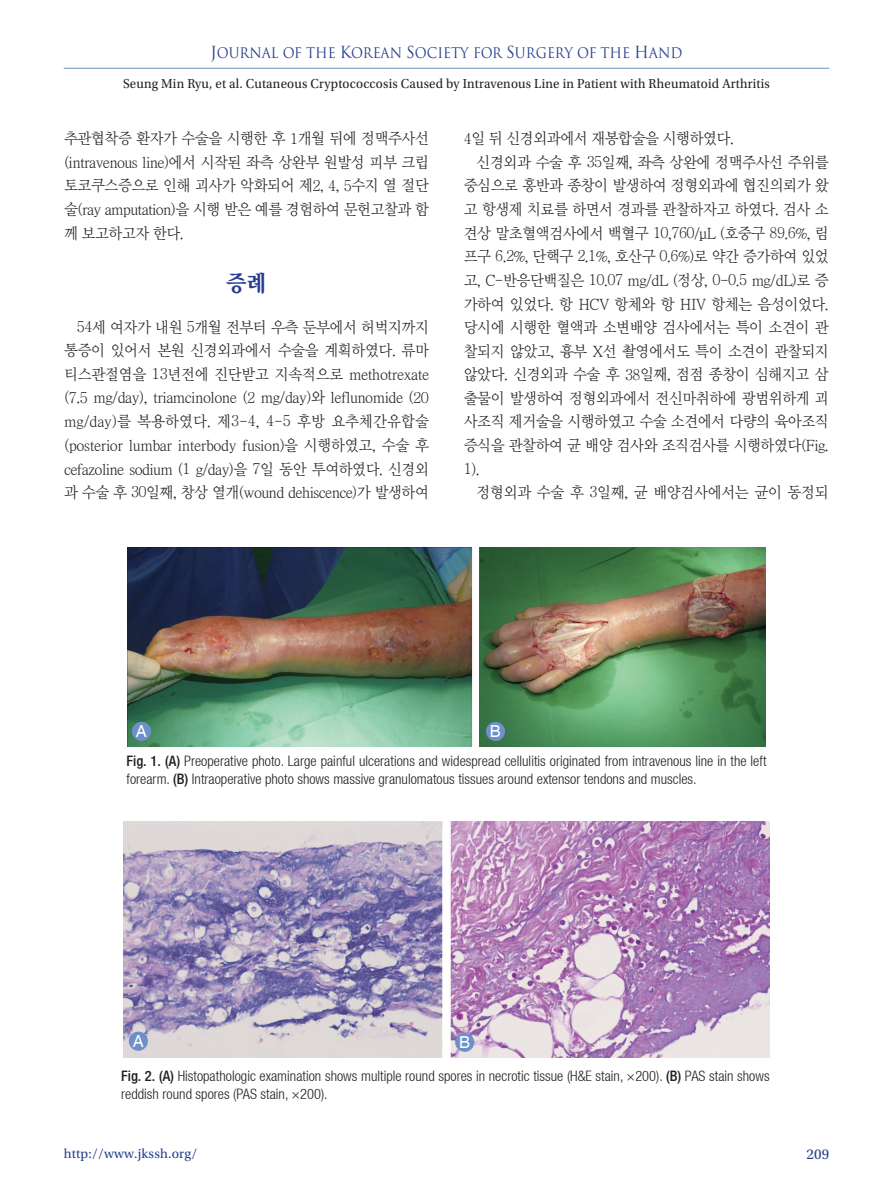
<style>
.page{position:relative;width:893px;height:1191px;background:#fff}
.page>*{position:absolute;margin:0;border:0;box-sizing:border-box;transform-origin:0 0}
.국문본문대제목{font:22.8px "Ymjo 450";color:#253f8e;scale:.96 1}
.t1{font:16.5px "Helvetica";color:#fff}
.본문_내용{font:15.6px/23.5px "Ymjo 420";letter-spacing:-.085em;color:#231f20;text-align:justify;scale:.94 1}
.t2{font:15px "Utopia Std";color:#253f8e}
.표_그림설명{font:300 condensed 14.4px/18px "Helvetica Neue LT";letter-spacing:.005em;color:#231f20}
.t3{font:14.25px "Trajan Pro";letter-spacing:-.005em;color:#253f8e;scale:.92 1}
.t4{font:13.65px "Utopia Std";letter-spacing:.015em;color:#231f20;scale:.95 1}
.t5{font:13.65px "Utopia Std";letter-spacing:.015em;color:#253f8e}
.s1{font-size:16.2px}
.s2{font-family:"Adobe Myungjo Std";font-weight:500;font-size:15px}
.s3{font-family:"Bareun Batang L"}
.s4{font-weight:500}
</style>
<div class="page">
<hr style="left:64px;top:68px;width:765px;height:1px;background:#6d90ca">
<img style="left:128px;top:547px;width:637px;height:199px">
<div style="left:132px;top:722px;width:19px;height:19px;background:#6d90ca;border-radius:50%"></div>
<div style="left:486px;top:722px;width:19px;height:19px;background:#6d90ca;border-radius:50%"></div>
<img style="left:123px;top:821px;width:647px;height:236px">
<div style="left:129px;top:1031px;width:19px;height:19px;background:#6d90ca;border-radius:50%"></div>
<div style="left:455px;top:1032px;width:19px;height:19px;background:#6d90ca;border-radius:50%"></div>
<p class="t3" style="left:211px;top:44px;width:514px"><span class="s1">J</span>OURNAL OF THE <span class="s1">K</span>OREAN <span class="s1">S</span>OCIETY FOR <span class="s1">S</span>URGERY OF THE <span class="s1">H</span>AND</p>
<p class="t4" style="left:123px;top:76px;width:682px">Seung Min Ryu, et al. Cutaneous Cryptococcosis Caused by Intravenous Line in Patient with Rheumatoid Arthritis</p>
<p class="본문_내용" style="left:64px;top:127px;width:391px">추관협착증 환자가 수술을 시행한 후 <span class="s2">1</span>개월 뒤에 정맥주사선 (intravenous line)에서 시작된 좌측 상완부 원발성 피부 크립 토코쿠스증으로 인해 괴사가 악화되어 제<span class="s2">2</span>, <span class="s2">4</span>, <span class="s2">5</span>수지 열 절단 술(ray amputation)을 시행 받은 예를 경험하여 문헌고찰과 함 께 보고하고자 한다.</p>
<p class="국문본문대제목" style="left:226px;top:272px;width:45px">증례</p>
<p class="본문_내용" style="left:64px;top:316px;width:391px;text-indent:13px"><span class="s2">54</span>세 여자가 내원 <span class="s2">5</span>개월 전부터 우측 둔부에서 허벅지까지 통증이 있어서 본원 신경외과에서 수술을 계획하였다. 류마 티스관절염을 <span class="s2">13</span>년전에 진단받고 지속적으로 methotrexate (<span class="s2">7</span>.<span class="s2">5</span> mg/day), triamcinolone (<span class="s2">2</span> mg/day)와 leflunomide (<span class="s2">20 </span>mg/day)를 복용하였다. 제<span class="s2">3</span>-<span class="s2">4</span>, <span class="s2">4</span>-<span class="s2">5</span> 후방 요추체간유합술 (posterior lumbar interbody fusion)을 시행하였고, 수술 후 cefazoline sodium (<span class="s2">1</span> g/day)을 <span class="s2">7</span>일 동안 투여하였다. 신경외 과 수술 후 <span class="s2">30</span>일째, 창상 열개(wound dehiscence)가 발생하여</p>
<p class="본문_내용" style="left:463px;top:127px;width:290px"><span class="s2">4</span>일 뒤 신경외과에서 재봉합술을 시행하였다.</p>
<p class="본문_내용" style="left:463px;top:151px;width:391px;text-indent:13px">신경외과 수술 후 <span class="s2">35</span>일째, 좌측 상완에 정맥주사선 주위를 중심으로 홍반과 종창이 발생하여 정형외과에 협진의뢰가 왔 고 항생제 치료를 하면서 경과를 관찰하자고 하였다. 검사 소 견상 말초혈액검사에서 백혈구 <span class="s2">10</span>,<span class="s2">760</span>/<span class="s3">μ</span>L (호중구 <span class="s2">89</span>.<span class="s2">6</span>%, 림 프구 <span class="s2">6</span>.<span class="s2">2</span>%, 단핵구 <span class="s2">2</span>.<span class="s2">1</span>%, 호산구 <span class="s2">0</span>.<span class="s2">6</span>%)로 약간 증가하여 있었 고, C-반응단백질은 <span class="s2">10</span>.<span class="s2">07</span> mg/dL (정상, <span class="s2">0</span>-<span class="s2">0</span>.<span class="s2">5</span> mg/dL)로 증 가하여 있었다. 항 HCV 항체와 항 HIV 항체는 음성이었다. 당시에 시행한 혈액과 소변배양 검사에서는 특이 소견이 관 찰되지 않았고, 흉부 X선 촬영에서도 특이 소견이 관찰되지 않았다. 신경외과 수술 후 <span class="s2">38</span>일째, 점점 종창이 심해지고 삼 출물이 발생하여 정형외과에서 전신마취하에 광범위하게 괴 사조직 제거술을 시행하였고 수술 소견에서 다량의 육아조직 증식을 관찰하여 균 배양 검사와 조직검사를 시행하였다(Fig.<br><span class="s2">1</span>).</p>
<p class="본문_내용" style="left:476px;top:481px;width:377px">정형외과 수술 후 <span class="s2">3</span>일째, 균 배양검사에서는 균이 동정되</p>
<p class="t1" style="left:136px;top:722px;width:13px">A</p>
<p class="t1" style="left:490px;top:722px;width:13px">B</p>
<p class="표_그림설명" style="left:126px;top:752px;width:641px"><span class="s4">Fig. 1. (A)</span> Preoperative photo. Large painful ulcerations and widespread cellulitis originated from intravenous line in the left forearm. <span class="s4">(B)</span> Intraoperative photo shows massive granulomatous tissues around extensor tendons and muscles.</p>
<p class="t1" style="left:133px;top:1031px;width:13px">A</p>
<p class="t1" style="left:459px;top:1032px;width:13px">B</p>
<p class="표_그림설명" style="left:121px;top:1066px;width:650px"><span class="s4">Fig. 2. (A)</span> Histopathologic examination shows multiple round spores in necrotic tissue (H&amp;E stain, ×200). <span class="s4">(B)</span> PAS stain shows reddish round spores (PAS stain, ×200).</p>
<p class="t5" style="left:64px;top:1145px;width:135px">http://www.jkssh.org/</p>
<p class="t2" style="left:806px;top:1145px;width:24px">209</p>
</div>
